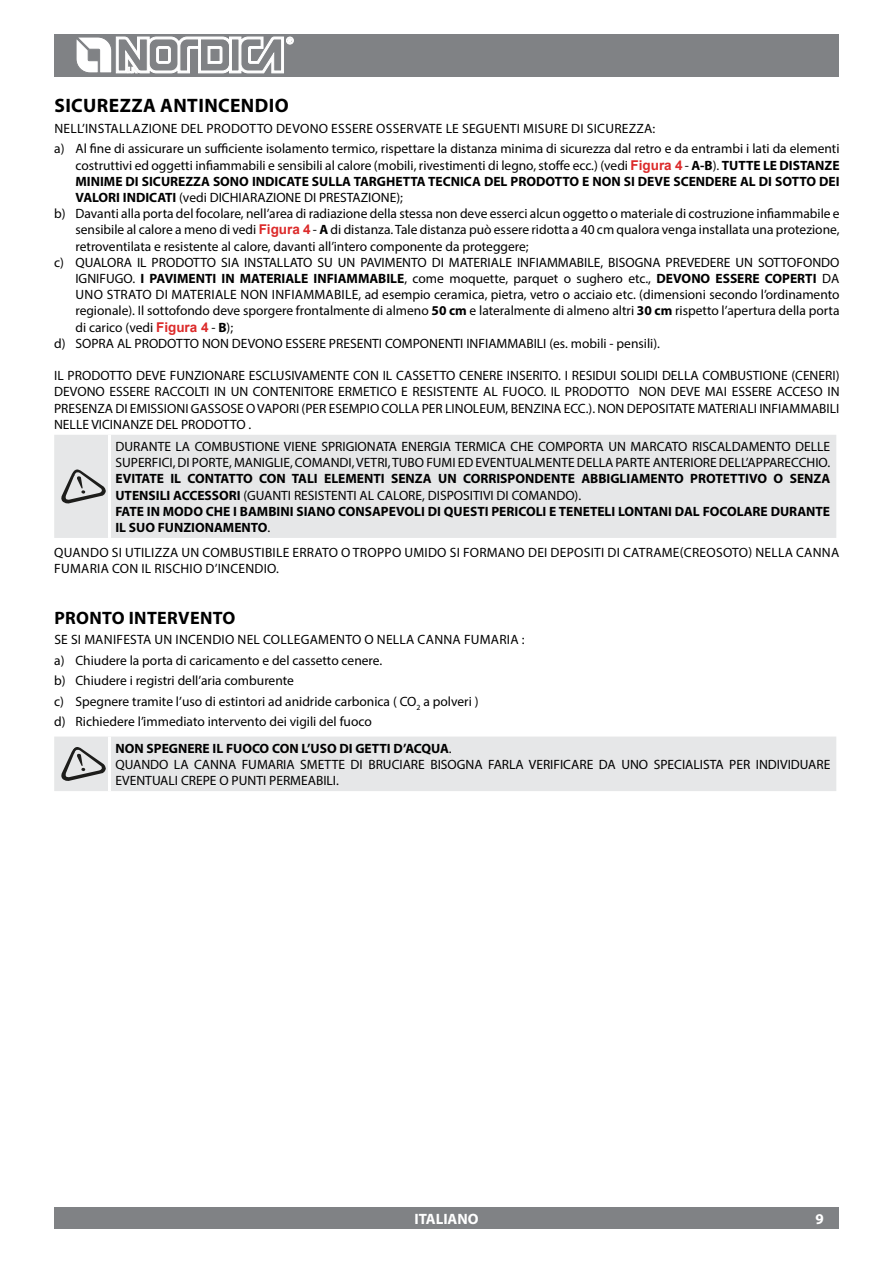
<style>
.page{position:relative;width:893px;height:1263px;background:#fff}
.page>*{position:absolute;margin:0;border:0;box-sizing:border-box;transform-origin:0 0}
.t1{font:700 19.5px "Myriad Pro";letter-spacing:.02em;color:#000}
.t2{font:700 18px "Myriad Pro";letter-spacing:.02em;color:#000}
.t3{font:700 15px "Myriad Pro";color:#fff}
.t4{font:13.5px/20.4px "Myriad Pro";color:#000}
.t5{font:700 13.5px/16.2px "Myriad Pro";color:#000}
.t6{font:13.5px/20.4px "Myriad Pro";letter-spacing:.02em;color:#000}
.s1{font-weight:400}
.s2{font-family:"Arial";color:#dc2a2a}
.s3{font-family:"Arial";font-weight:700;color:#dc2a2a}
.s4{font-weight:700}
</style>
<div class="page">
<div style="left:54px;top:34px;width:785px;height:43px;background:#808285"></div>
<svg style="left:76px;top:37px;width:217px;height:36px"></svg>
<div style="left:54px;top:1208px;width:785px;height:21px;background:#808285"></div>
<div style="left:54px;top:435px;width:782px;height:103px;background:#e6e7e8"></div>
<hr style="left:108px;top:435px;width:3px;height:103px;background:#fff">
<svg style="left:60px;top:468px;width:46px;height:36px;background:#b5b6b6"></svg>
<div style="left:54px;top:736px;width:782px;height:55px;background:#e6e7e8"></div>
<h1 class="t1" style="left:54px;top:93px;width:236px">SICUREZZA ANTINCENDIO</h1>
<p class="t6" style="left:54px;top:118px;width:787px">Nell’installazione del prodotto devono essere osservate le seguenti misure di sicurezza:<br>a) Al fine di assicurare un sufficiente isolamento termico, rispettare la distanza minima di sicurezza dal retro e da entrambi i lati da elementi</p>
<p class="t5" style="left:75px;top:156px;width:766px;text-align:justify"><span class="s1">costruttivi ed oggetti infiammabili e sensibili al calore (mobili, rivestimenti di legno, stoffe ecc.) (vedi</span> <span class="s2">Figura 4</span> <span class="s1">-</span> A-B<span class="s1">).</span> TUTTE LE DISTANZE MINIME DI SICUREZZA SONO INDICATE SULLA TARGHETTA TECNICA DEL PRODOTTO E NON SI DEVE SCENDERE AL DI SOTTO DEI VALORI INDICATI <span class="s1">(vedi DICHIARAZIO</span></p>
<p class="t4" style="left:286px;top:187px;width:42px">NEDI PRESTAZIO</p>
<p class="t4" style="left:381px;top:187px;width:24px">NE);</p>
<p class="t4" style="left:54px;top:203px;width:787px">b) Davanti alla porta del focolare, nell’area di radiazione della stessa non deve esserci alcun oggetto o materiale di costruzione infiammabile e</p>
<p class="t4" style="left:75px;top:219px;width:766px">sensibile al calore a meno di vedi <span class="s3">Figura 4</span> - <span class="s4">A</span> di distanza. Tale distanza può essere ridotta a 40 cm qualora venga installata una protezione,</p>
<p class="t4" style="left:75px;top:236px;width:455px">retroventilata e resistente al calore, davanti all’intero componente da proteggere;</p>
<p class="t4" style="left:54px;top:252px;width:40px">c) QUALORA</p>
<p class="t4" style="left:137px;top:252px;width:24px">IL PRODOTTO</p>
<p class="t4" style="left:221px;top:252px;width:7px">SIA</p>
<p class="t4" style="left:244px;top:252px;width:21px">INSTALLATO</p>
<p class="t4" style="left:318px;top:252px;width:51px">SU UN PAVIME</p>
<p class="t4" style="left:402px;top:252px;width:55px">NTODIMATERIALE</p>
<p class="t4" style="left:517px;top:252px;width:28px">INFIAMMA</p>
<p class="t4" style="left:577px;top:252px;width:47px">BILE, BISOG</p>
<p class="t4" style="left:643px;top:252px;width:31px">NA PREVEDERE</p>
<p class="t4" style="left:735px;top:252px;width:32px">UN SOTTO</p>
<p class="t4" style="left:796px;top:252px;width:35px">FONDO</p>
<p class="t4" style="left:75px;top:268px;width:41px">IGNIFUGO</p>
<p class="t5" style="left:132px;top:270px;width:709px"><span class="s1">.</span> I PAVIMENTI IN MATERIALE INFIAMMABILE<span class="s1">, come moquette, parquet o sughero etc.,</span> DEVONO ESSERE COPERTI <span class="s1">da</span></p>
<p class="t4" style="left:76px;top:284px;width:765px">un o strato di materiale n on inf iammabile, ad esempio ceramica, pietra, vetro o acciaio etc. (dimensioni secondo l’ordinamento</p>
<p class="t4" style="left:75px;top:300px;width:766px">regionale). I l sottofondo deve sporgere frontalmente di almeno <span class="s4">50 cm</span> e lateralmente di almeno altri <span class="s4">30 cm</span> rispetto l’apertura della porta</p>
<p class="t4" style="left:75px;top:317px;width:159px">di carico (vedi <span class="s3">Figura 4</span> - <span class="s4">B</span>);</p>
<p class="t4" style="left:54px;top:333px;width:30px">d) SOPRA</p>
<p class="t4" style="left:117px;top:333px;width:27px">AL PRODOTTO</p>
<p class="t4" style="left:202px;top:333px;width:39px">NON DEVO</p>
<p class="t4" style="left:265px;top:333px;width:29px">NO ESSERE</p>
<p class="t4" style="left:329px;top:333px;width:8px">PRESE</p>
<p class="t4" style="left:363px;top:333px;width:32px">NTI COMPO</p>
<p class="t4" style="left:429px;top:333px;width:65px">NENTI INFIAMMA</p>
<p class="t4" style="left:526px;top:333px;width:135px">BILI (es. mobili - pensili).</p>
<p class="t4" style="left:54px;top:365px;width:23px">IL PRODOTTO</p>
<p class="t4" style="left:136px;top:365px;width:9px">DEVE</p>
<p class="t4" style="left:170px;top:365px;width:62px">FUNZIONARE</p>
<p class="t4" style="left:249px;top:365px;width:8px">ESCLUSIVAME</p>
<p class="t4" style="left:327px;top:365px;width:78px">NTE CON ILCASSETTO</p>
<p class="t4" style="left:459px;top:365px;width:31px">CENERE</p>
<p class="t4" style="left:507px;top:365px;width:20px">INSERITO</p>
<p class="t4" style="left:558px;top:365px;width:21px">. I RESIDUI</p>
<p class="t4" style="left:620px;top:365px;width:8px">SOLIDI</p>
<p class="t4" style="left:662px;top:365px;width:9px">DELLA</p>
<p class="t4" style="left:702px;top:365px;width:10px">COM</p>
<p class="t4" style="left:730px;top:365px;width:15px">BUSTIO</p>
<p class="t4" style="left:772px;top:365px;width:69px">NE (CENERI)</p>
<p class="t4" style="left:54px;top:381px;width:9px">DEVO</p>
<p class="t4" style="left:87px;top:381px;width:31px">NO ESSERE</p>
<p class="t4" style="left:155px;top:381px;width:8px">RACCOLTI</p>
<p class="t4" style="left:214px;top:381px;width:95px">IN UN CONTENITORE</p>
<p class="t4" style="left:338px;top:381px;width:9px">ERMETICO</p>
<p class="t4" style="left:401px;top:381px;width:19px">E RESISTE</p>
<p class="t4" style="left:456px;top:381px;width:62px">NTE AL FUOCO</p>
<p class="t4" style="left:543px;top:381px;width:31px">. IL PRODOTTO</p>
<p class="t4" style="left:639px;top:381px;width:40px">NON DEVE</p>
<p class="t4" style="left:705px;top:381px;width:8px">MAI</p>
<p class="t4" style="left:732px;top:381px;width:8px">ESSERE</p>
<p class="t4" style="left:777px;top:381px;width:9px">ACCESO</p>
<p class="t4" style="left:827px;top:381px;width:14px">IN</p>
<p class="t4" style="left:54px;top:398px;width:8px">PRESE</p>
<p class="t4" style="left:88px;top:398px;width:49px">NZADIEMISSIO</p>
<p class="t4" style="left:176px;top:398px;width:23px">NI GASSOSE</p>
<p class="t4" style="left:246px;top:398px;width:19px">OVAPORI</p>
<p class="t4" style="left:302px;top:398px;width:36px">(PER ESEMPIO</p>
<p class="t4" style="left:382px;top:398px;width:9px">COLLA</p>
<p class="t4" style="left:422px;top:398px;width:52px">PER LINOLEUM</p>
<p class="t4" style="left:506px;top:398px;width:129px">, BENZI NA ECC.). NON DEPOSITATE</p>
<p class="t4" style="left:697px;top:398px;width:8px">MATERIALI</p>
<p class="t4" style="left:759px;top:398px;width:28px">INFIAMMA</p>
<p class="t4" style="left:819px;top:398px;width:12px">BILI</p>
<p class="t4" style="left:54px;top:414px;width:17px">NELLE</p>
<p class="t4" style="left:91px;top:414px;width:73px">VICI NANZE DEL</p>
<p class="t4" style="left:181px;top:414px;width:9px">PRODOTTO</p>
<p class="t4" style="left:249px;top:414px;width:4px">.</p>
<p class="t4" style="left:115px;top:436px;width:9px">DURA</p>
<p class="t4" style="left:149px;top:436px;width:56px">NTELACOM</p>
<p class="t4" style="left:222px;top:436px;width:15px">BUSTIO</p>
<p class="t4" style="left:264px;top:436px;width:65px">NEVIENESPRIGIO</p>
<p class="t4" style="left:367px;top:436px;width:17px">NATA</p>
<p class="t4" style="left:401px;top:436px;width:24px">ENERGIA</p>
<p class="t4" style="left:455px;top:436px;width:9px">TERMICA</p>
<p class="t4" style="left:510px;top:436px;width:37px">CHE COMPORTA</p>
<p class="t4" style="left:608px;top:436px;width:32px">UN MARCATO</p>
<p class="t4" style="left:692px;top:436px;width:9px">RISCALDAME</p>
<p class="t4" style="left:766px;top:436px;width:37px">NTO DELLE</p>
<p class="t4" style="left:115px;top:452px;width:9px">SUPER</p>
<p class="t4" style="left:152px;top:452px;width:49px">FICI, DIPORTE</p>
<p class="t4" style="left:229px;top:452px;width:40px">, MANIGLIE</p>
<p class="t4" style="left:290px;top:452px;width:15px">, COMA</p>
<p class="t4" style="left:331px;top:452px;width:33px">NDI, VETRI</p>
<p class="t4" style="left:388px;top:452px;width:53px">, TUBO FUMI</p>
<p class="t4" style="left:458px;top:452px;width:57px">EDEVENTUALME</p>
<p class="t4" style="left:552px;top:452px;width:33px">NTE DELLA</p>
<p class="t4" style="left:616px;top:452px;width:8px">PARTE</p>
<p class="t4" style="left:653px;top:452px;width:25px">ANTERIORE</p>
<p class="t4" style="left:719px;top:452px;width:8px">DELL</p>
<p class="t4" style="left:746px;top:452px;width:10px">’APPARECC</p>
<p class="t4" style="left:807px;top:452px;width:25px">HIO.</p>
<p class="t5" style="left:115px;top:470px;width:716px">EVITATE IL CONTATTO CON TALI ELEMENTI SENZA UN CORRISPONDENTE ABBIGLIAMENTO PROTETTIVO O SENZA<br>UTENSILI ACCESSORI <span class="s1">(GUA</span></p>
<p class="t4" style="left:272px;top:485px;width:29px">NTI RESISTE</p>
<p class="t4" style="left:338px;top:485px;width:48px">NTIAL CALORE</p>
<p class="t4" style="left:422px;top:485px;width:13px">, DISPOSITIVI</p>
<p class="t4" style="left:497px;top:485px;width:25px">DI COMA</p>
<p class="t4" style="left:547px;top:485px;width:35px">NDO).</p>
<p class="t5" style="left:115px;top:503px;width:716px">FATE IN MODO CHE I BAMBINI SIANO CONSAPEVOLI DI QUESTI PERICOLI E TENETELI LONTANI DAL FOCOLARE DURANTE<br>IL SUO FUNZIONAMENTO<span class="s1">.</span></p>
<p class="t6" style="left:54px;top:544px;width:787px;line-height:16.2px">Quando si utilizza un combustibile errato o troppo umido si formano dei depositi di catrame(creosoto) nella canna fumaria con il rischio d’incendio.</p>
<h2 class="t2" style="left:54px;top:606px;width:182px">PRONTO INTERVENTO</h2>
<p class="t4" style="left:54px;top:629px;width:472px">Se si manifesta un incendio nel collegamento o nella canna fumaria : a) Chiudere la porta di caricamento e del cassetto cenere.<br>b) Chiudere i registri dell’aria comburente<br>c) Spegnere tramite l’uso di estintori ad anidride carbonica ( CO<sub>2</sub> a polveri )<br>d) Richiedere l’immediato intervento dei vigili del fuoco</p>
<p class="t5" style="left:115px;top:740px;width:338px">NON SPEGNERE IL FUOCO CON L’USO DI GETTI D’ACQUA<span class="s1">.<br>QUANDO LA CANNA FUMARIA</span></p>
<p class="t4" style="left:300px;top:754px;width:9px">SMETTE</p>
<p class="t4" style="left:351px;top:754px;width:33px">DI BRUCIARE</p>
<p class="t4" style="left:430px;top:754px;width:15px">BISOG</p>
<p class="t4" style="left:466px;top:754px;width:37px">NA FARLA</p>
<p class="t4" style="left:529px;top:754px;width:7px">VERI</p>
<p class="t4" style="left:553px;top:754px;width:14px">FICARE</p>
<p class="t4" style="left:599px;top:754px;width:63px">DA UNO SPECIALISTA</p>
<p class="t4" style="left:729px;top:754px;width:8px">PER</p>
<p class="t4" style="left:756px;top:754px;width:20px">INDIVIDUARE</p>
<p class="t4" style="left:115px;top:770px;width:38px">EVENTUALI</p>
<p class="t4" style="left:181px;top:770px;width:8px">CREPE</p>
<p class="t4" style="left:219px;top:770px;width:59px">OPUNTI PERMEA</p>
<p class="t4" style="left:316px;top:770px;width:24px">BILI.</p>
<p class="t3" style="left:414px;top:1209px;width:66px">ITALIANO</p>
<p class="t3" style="left:815px;top:1209px;width:10px">9</p>
</div>
